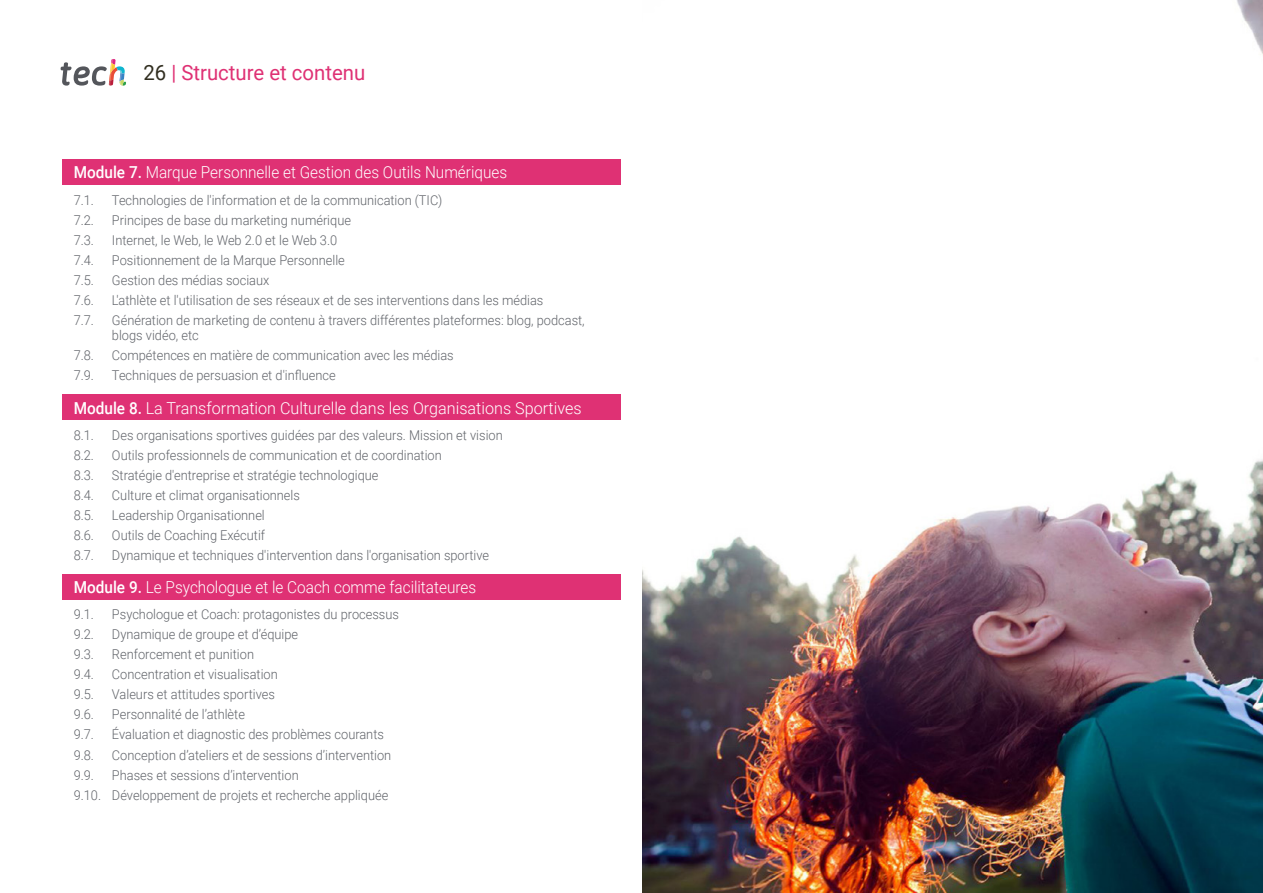
<style>
.page{position:relative;width:1263px;height:893px;background:#fff}
.page>*{position:absolute;margin:0;border:0;box-sizing:border-box;transform-origin:0 0}
.t1{font:21px "Roboto";color:#df3174}
.t2{font:300 16.5px "Roboto";color:#fff;scale:.93 1}
.t3{font:300 16.5px "Roboto";color:#fff}
.t4{font:300 13.5px/15.8px "Roboto";color:#61646a;scale:.95 1}
.s1{color:#312e20}
.s2{font-weight:500}
</style>
<div class="page">
<svg style="left:61px;top:59px;width:65px;height:27px"></svg>
<img style="left:642px;top:0;width:621px;height:893px">
<div style="left:63px;top:159px;width:558px;height:25px;background:#df3174"></div>
<div style="left:63px;top:395px;width:558px;height:25px;background:#df3174"></div>
<div style="left:63px;top:574px;width:558px;height:25px;background:#df3174"></div>
<h1 class="t1" style="left:144px;top:57px;width:223px"><span class="s1">26</span> | Structure et contenu</h1>
<p class="t2" style="left:74px;top:161px;width:468px"><span class="s2">Module 7.</span> Marque Personnelle et Gestion des Outils Numériques</p>
<p class="t4" style="left:74px;top:191px;width:23px">7.1.</p>
<p class="t4" style="left:112px;top:191px;width:349px">Technologies de l'information et de la communication (TIC)</p>
<p class="t4" style="left:74px;top:211px;width:23px">7.2.</p>
<p class="t4" style="left:112px;top:211px;width:253px">Principes de base du marketing numérique</p>
<p class="t4" style="left:74px;top:231px;width:23px">7.3.</p>
<p class="t4" style="left:112px;top:231px;width:239px">Internet, le Web, le Web 2.0 et le Web 3.0</p>
<p class="t4" style="left:74px;top:251px;width:23px">7.4.</p>
<p class="t4" style="left:112px;top:251px;width:247px">Positionnement de la Marque Personnelle</p>
<p class="t4" style="left:74px;top:271px;width:23px">7.5.</p>
<p class="t4" style="left:112px;top:271px;width:167px">Gestion des médias sociaux</p>
<p class="t4" style="left:74px;top:291px;width:23px">7.6.</p>
<p class="t4" style="left:112px;top:291px;width:456px">L'athlète et l'utilisation de ses réseaux et de ses interventions dans les médias</p>
<p class="t4" style="left:74px;top:311px;width:23px">7.7.</p>
<p class="t4" style="left:112px;top:311px;width:499px">Génération de marketing de contenu à travers différentes plateformes: blog, podcast, blogs vidéo, etc</p>
<p class="t4" style="left:74px;top:347px;width:23px">7.8.</p>
<p class="t4" style="left:112px;top:347px;width:361px">Compétences en matière de communication avec les médias</p>
<p class="t4" style="left:74px;top:367px;width:23px">7.9.</p>
<p class="t4" style="left:112px;top:367px;width:237px">Techniques de persuasion et d'influence</p>
<p class="t3" style="left:74px;top:396px;width:509px"><span class="s2">Module 8.</span> La Transformation Culturelle dans les Organisations Sportives</p>
<p class="t4" style="left:74px;top:427px;width:23px">8.1.</p>
<p class="t4" style="left:112px;top:427px;width:413px">Des organisations sportives guidées par des valeurs. Mission et vision</p>
<p class="t4" style="left:74px;top:447px;width:23px">8.2.</p>
<p class="t4" style="left:112px;top:447px;width:349px">Outils professionnels de communication et de coordination</p>
<p class="t4" style="left:74px;top:467px;width:23px">8.3.</p>
<p class="t4" style="left:112px;top:467px;width:282px">Stratégie d'entreprise et stratégie technologique</p>
<p class="t4" style="left:74px;top:487px;width:23px">8.4.</p>
<p class="t4" style="left:112px;top:487px;width:199px">Culture et climat organisationnels</p>
<p class="t4" style="left:74px;top:507px;width:23px">8.5.</p>
<p class="t4" style="left:112px;top:507px;width:162px">Leadership Organisationnel</p>
<p class="t4" style="left:74px;top:527px;width:23px">8.6.</p>
<p class="t4" style="left:112px;top:527px;width:163px">Outils de Coaching Exécutif</p>
<p class="t4" style="left:74px;top:547px;width:23px">8.7.</p>
<p class="t4" style="left:112px;top:547px;width:398px">Dynamique et techniques d'intervention dans l'organisation sportive</p>
<p class="t2" style="left:74px;top:576px;width:434px"><span class="s2">Module 9.</span> Le Psychologue et le Coach comme facilitateures</p>
<p class="t4" style="left:74px;top:606px;width:23px">9.1.</p>
<p class="t4" style="left:112px;top:606px;width:304px">Psychologue et Coach: protagonistes du processus</p>
<p class="t4" style="left:74px;top:626px;width:23px">9.2.</p>
<p class="t4" style="left:112px;top:626px;width:197px">Dynamique de groupe et d’équipe</p>
<p class="t4" style="left:74px;top:646px;width:23px">9.3.</p>
<p class="t4" style="left:112px;top:646px;width:151px">Renforcement et punition</p>
<p class="t4" style="left:74px;top:666px;width:23px">9.4.</p>
<p class="t4" style="left:112px;top:666px;width:176px">Concentration et visualisation</p>
<p class="t4" style="left:74px;top:686px;width:23px">9.5.</p>
<p class="t4" style="left:112px;top:686px;width:173px">Valeurs et attitudes sportives</p>
<p class="t4" style="left:74px;top:706px;width:23px">9.6.</p>
<p class="t4" style="left:112px;top:706px;width:141px">Personnalité de l’athlète</p>
<p class="t4" style="left:74px;top:726px;width:23px">9.7.</p>
<p class="t4" style="left:112px;top:726px;width:288px">Évaluation et diagnostic des problèmes courants</p>
<p class="t4" style="left:74px;top:746px;width:23px">9.8.</p>
<p class="t4" style="left:112px;top:746px;width:295px">Conception d’ateliers et de sessions d’intervention</p>
<p class="t4" style="left:74px;top:766px;width:23px">9.9.</p>
<p class="t4" style="left:74px;top:764px;width:333px;line-height:20px;text-indent:38px">Phases et sessions d’intervention<br>9.10. Développement de projets et recherche appliquée</p>
</div>
